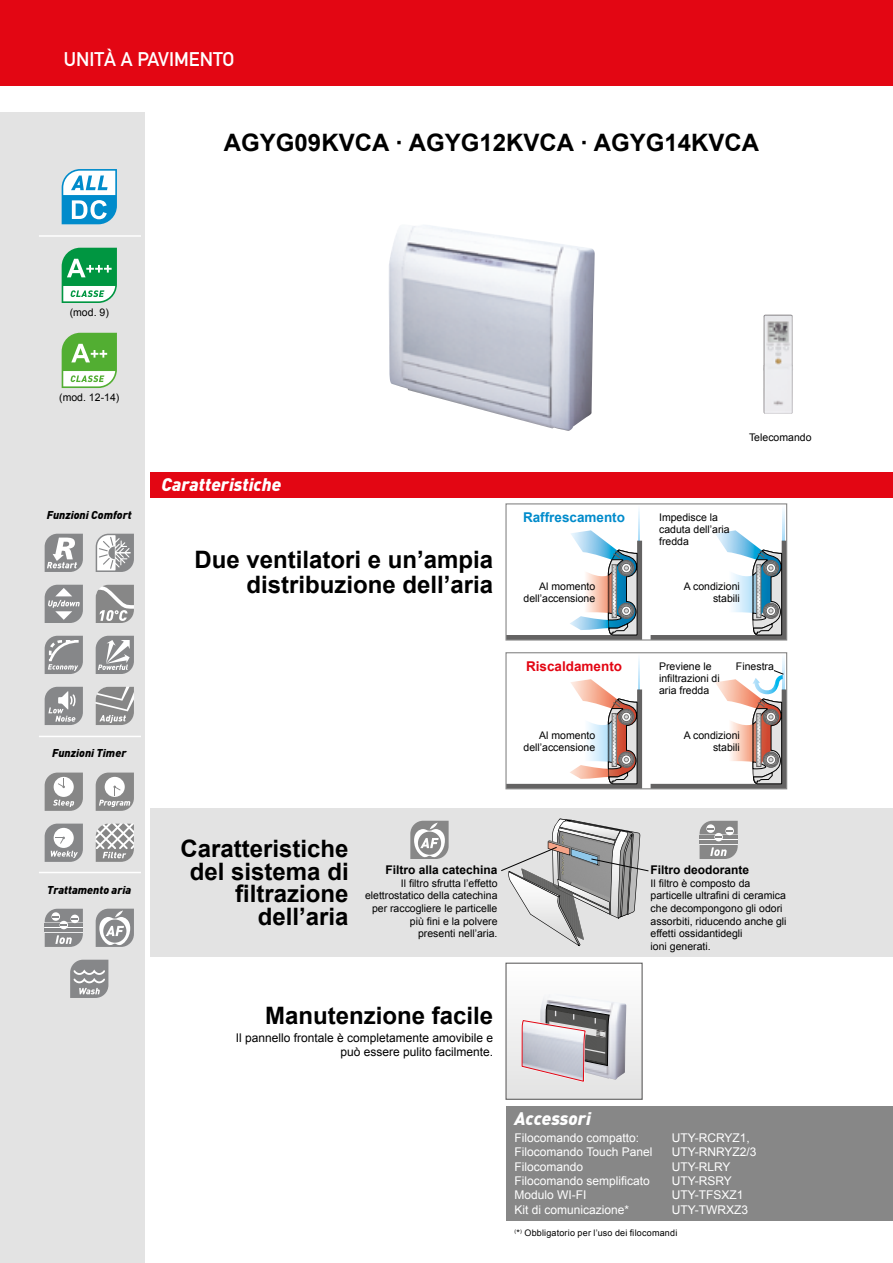
<style>
.page{position:relative;width:893px;height:1263px;background:#fff}
.page>*{position:absolute;margin:0;border:0;box-sizing:border-box;transform-origin:0 0}
.t1{font:700 24px/22.5px "Arial";color:#000;text-align:right}
.t2{font:700 19.5px "DIN Alternate";color:#fff}
.t3{font:italic 900 18px "DIN";color:#fff}
.t4{font:700 13.5px "Arial";color:#008bcb}
.t5{font:700 13.5px "Arial";color:#e30613}
.t6{font:12px "Arial";color:#fff}
.t7{font:12px/14.4px "Arial";color:#000;text-align:right}
.t8{font:700 12px "Arial";color:#000}
.t9{font:italic 900 11.25px "DIN";color:#000}
.t10{font:10.5px/12.6px "Arial";color:#000;text-align:right}
.t11{font:9px "Arial";letter-spacing:.02em;color:#000}
</style>
<div class="page">
<img style="left:763px;top:315px;width:30px;height:99px">
<div style="left:151px;top:808px;width:742px;height:149px;background:#e3e3e3"></div>
<svg style="left:507px;top:530px;width:135px;height:108px"></svg>
<svg style="left:638px;top:509px;width:2px;height:32px"></svg>
<svg style="left:783px;top:509px;width:2px;height:21px"></svg>
<svg style="left:651px;top:530px;width:134px;height:108px"></svg>
<svg style="left:638px;top:658px;width:2px;height:21px"></svg>
<svg style="left:507px;top:679px;width:135px;height:108px"></svg>
<svg style="left:783px;top:658px;width:2px;height:12px"></svg>
<div style="left:506px;top:963px;width:136px;height:136px;background:linear-gradient(to bottom,#fff,#e3e3e3)"></div>
<img style="left:540px;top:993px;width:86px;height:87px">
<svg style="left:520px;top:1005px;width:90px;height:79px;background:#b4aeb3"></svg>
<div style="left:505px;top:963px;width:138px;height:137px;border:1px solid #646363"></div>
<img style="left:389px;top:225px;width:206px;height:206px">
<div style="left:0;top:113px;width:145px;height:1150px;background:#e3e3e3"></div>
<div style="left:151px;top:472px;width:742px;height:25px;background:#e30613"></div>
<div style="left:505px;top:503px;width:282px;height:137px;border:1px solid #878787"></div>
<div style="left:505px;top:652px;width:282px;height:137px;border:1px solid #878787"></div>
<svg style="left:62px;top:169px;width:55px;height:55px;background:#77c0e2"></svg>
<div style="left:506px;top:1106px;width:387px;height:114px;background:#878787"></div>
<svg style="left:699px;top:821px;width:39px;height:38px"></svg>
<svg style="left:410px;top:821px;width:39px;height:38px"></svg>
<svg style="left:501px;top:819px;width:148px;height:127px"></svg>
<svg style="left:651px;top:670px;width:136px;height:119px"></svg>
<svg style="left:62px;top:333px;width:55px;height:55px;background:#88c672"></svg>
<hr style="left:39px;top:235px;width:102px;height:2px;background:#fff">
<div style="left:0;top:0;width:893px;height:85px;background:#e30613"></div>
<svg style="left:62px;top:248px;width:55px;height:55px;background:#53b77e"></svg>
<svg style="left:45px;top:772px;width:38px;height:39px"></svg>
<svg style="left:45px;top:824px;width:38px;height:38px"></svg>
<svg style="left:45px;top:636px;width:38px;height:38px"></svg>
<svg style="left:45px;top:687px;width:38px;height:38px"></svg>
<svg style="left:96px;top:636px;width:38px;height:38px"></svg>
<svg style="left:45px;top:534px;width:38px;height:38px"></svg>
<svg style="left:45px;top:585px;width:38px;height:38px"></svg>
<svg style="left:45px;top:909px;width:38px;height:38px"></svg>
<svg style="left:70px;top:960px;width:38px;height:38px"></svg>
<svg style="left:96px;top:909px;width:38px;height:38px"></svg>
<svg style="left:96px;top:824px;width:38px;height:38px"></svg>
<svg style="left:96px;top:772px;width:38px;height:39px"></svg>
<svg style="left:96px;top:534px;width:38px;height:38px"></svg>
<svg style="left:96px;top:585px;width:38px;height:38px"></svg>
<hr style="left:39px;top:872px;width:102px;height:1px;background:#fff">
<hr style="left:39px;top:736px;width:102px;height:1px;background:#fff">
<svg style="left:96px;top:687px;width:38px;height:38px"></svg>
<h2 class="t2" style="left:64px;top:44px;width:172px">UNITÀ A PAVIMENTO</h2>
<h1 class="t1" style="left:224px;top:132px;width:537px">AGYG09KVCA · AGYG12KVCA · AGYG14KVCA</h1>
<p class="t10" style="left:70px;top:306px;width:41px">(mod. 9)</p>
<p class="t10" style="left:59px;top:391px;width:62px">(mod. 12-14)</p>
<p class="t9" style="left:47px;top:507px;width:86px">Funzioni Comfort</p>
<h3 class="t3" style="left:162px;top:473px;width:121px">Caratteristiche</h3>
<h1 class="t1" style="left:194px;top:547px;width:300px;line-height:25.5px">Due ventilatori e un’ampia distribuzione dell’aria</h1>
<p class="t9" style="left:52px;top:746px;width:76px">Funzioni Timer</p>
<p class="t4" style="left:523px;top:508px;width:104px">Raffrescamento</p>
<p class="t10" style="left:523px;top:581px;width:73px;line-height:12px">Al momento dell’accensione</p>
<p class="t5" style="left:526px;top:657px;width:98px">Riscaldamento</p>
<p class="t10" style="left:523px;top:729px;width:73px;line-height:12px">Al momento dell’accensione</p>
<p class="t10" style="left:749px;top:431px;width:64px">Telecomando</p>
<p class="t10" style="left:659px;top:511px;width:72px;line-height:12px;text-align:left">Impedisce la caduta dell’aria fredda</p>
<p class="t10" style="left:684px;top:581px;width:58px;line-height:12px">A condizioni stabili</p>
<p class="t10" style="left:659px;top:660px;width:62px;line-height:12px;text-align:left">Previene le infiltrazioni di aria fredda</p>
<p class="t10" style="left:736px;top:660px;width:39px">Finestra</p>
<p class="t10" style="left:684px;top:729px;width:58px;line-height:12px">A condizioni stabili</p>
<p class="t9" style="left:47px;top:882px;width:85px">Trattamento aria</p>
<h1 class="t1" style="left:181px;top:838px;width:170px">Caratteristiche del sistema di filtrazione dell’aria</h1>
<p class="t8" style="left:385px;top:862px;width:114px">Filtro alla catechina</p>
<p class="t10" style="left:365px;top:877px;width:134px">Il filtro sfrutta l’effetto elettrostatico della catechina per raccogliere le particelle più fini e la polvere<br>presenti nell’aria.</p>
<p class="t8" style="left:651px;top:862px;width:100px">Filtro deodorante</p>
<p class="t10" style="left:651px;top:877px;width:137px;text-align:left">Il filtro è composto da particelle ultrafini di ceramica che decompongono gli odori assorbiti, riducendo anche gli effetti ossidantidegli<br>ioni generati.</p>
<h1 class="t1" style="left:265px;top:1005px;width:230px">Manutenzione facile</h1>
<p class="t7" style="left:236px;top:1030px;width:259px">Il pannello frontale è completamente amovibile e può essere pulito facilmente.</p>
<h3 class="t3" style="left:514px;top:1107px;width:78px">Accessori</h3>
<p class="t6" style="left:514px;top:1129px;width:126px">Filocomando compatto:</p>
<p class="t6" style="left:672px;top:1129px;width:80px">UTY-RCRYZ1,</p>
<p class="t6" style="left:515px;top:1144px;width:139px">Filocomando Touch Panel</p>
<p class="t6" style="left:672px;top:1144px;width:86px">UTY-RNRYZ2/3</p>
<p class="t6" style="left:515px;top:1158px;width:70px">Filocomando</p>
<p class="t6" style="left:672px;top:1158px;width:60px">UTY-RLRY</p>
<p class="t6" style="left:515px;top:1173px;width:137px">Filocomando semplificato</p>
<p class="t6" style="left:672px;top:1173px;width:62px">UTY-RSRY</p>
<p class="t6" style="left:515px;top:1187px;width:74px">Modulo WI-FI</p>
<p class="t6" style="left:672px;top:1187px;width:73px">UTY-TFSXZ1</p>
<p class="t6" style="left:515px;top:1201px;width:116px">Kit di comunicazione*</p>
<p class="t6" style="left:672px;top:1201px;width:78px">UTY-TWRXZ3</p>
<p class="t11" style="left:514px;top:1226px;width:164px"><sup>(</sup>*<sup>)</sup> Obbligatorio per l’uso dei filocomandi</p>
</div>
